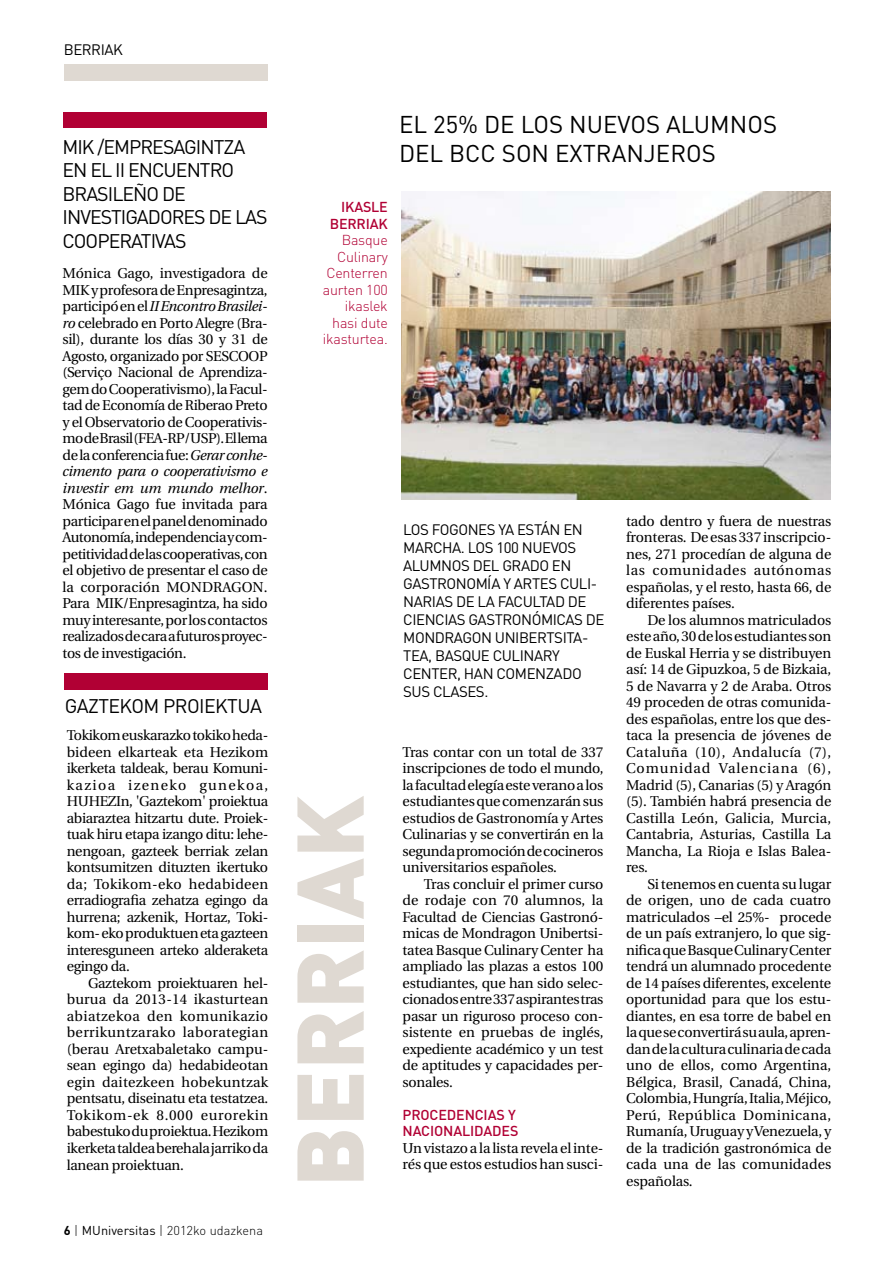
<style>
.page{position:relative;width:893px;height:1263px;background:#fff}
.page>*{position:absolute;margin:0;border:0;box-sizing:border-box;transform-origin:0 0}
.t1{font:900 93px "DIN";color:#dfd9d2}
.t2{font:24px/28.8px "DIN";color:#000}
.t3{font:19.5px/23.4px "DIN";letter-spacing:-.05em;color:#000}
.t4{font:15px/18px "DIN";letter-spacing:-.03em;color:#000}
.t5{font:14.25px/16.5px "Utopia";letter-spacing:-.015em;color:#000;text-align:justify}
.t6{font:300 14.25px/16.5px "DIN";letter-spacing:-.015em;color:#b10034;text-align:right}
.t7{font:500 14.25px/16.5px "DIN";letter-spacing:-.015em;color:#b10034;text-align:right}
.t8{font:300 12.75px "DIN";color:#000}
.s1{font-style:italic}
.s2{font-weight:700}
.s3{font-weight:400}
</style>
<div class="page">
<div style="left:64px;top:64px;width:203px;height:16px;background:#dfd9d2"></div>
<div style="left:63px;top:112px;width:204px;height:16px;background:#b10034"></div>
<div style="left:64px;top:673px;width:204px;height:17px;background:#b10034"></div>
<img style="left:402px;top:191px;width:428px;height:308px">
<p class="t4" style="left:64px;top:40px;width:10px">BERRIAK</p>
<h3 class="t3" style="left:63px;top:135px;width:207px">MIK /EMPRESAGINTZA<br>EN EL II ENCUENTRO<br>BRASILEÑO DE<br>INVESTIGADORES DE LAS<br>COOPERATIVAS</h3>
<p class="t5" style="left:63px;top:265px;width:207px">Mónica Gago, investigadora de MIK y profesora de Enpresagintza, participó en el <span class="s1">II Encontro Brasilei&shy;ro</span> celebrado en Porto Alegre (Bra&shy;sil), durante los días 30 y 31 de Agosto, organizado por SESCOOP (Serviço Nacional de Aprendiza&shy;gem do Cooperativismo), la Facul&shy;tad de Economía de Riberao Preto y el Observatorio de Cooperativis&shy;mo de Brasil (FEA-RP/USP). El lema de la conferencia fue: <span class="s1">Gerar conhe&shy;cimento para o cooperativismo e investir em um mundo melhor</span>.<br>Mónica Gago fue invitada para participar en el panel denominado Autonomía, independencia y com&shy;petitividad de las cooperativas, con el objetivo de presentar el caso de la corporación MONDRAGON.<br>Para MIK/Enpresagintza, ha sido muy interesante, por los contactos realizados de cara a futuros proyec&shy;tos de investigación.</p>
<h3 class="t3" style="left:65px;top:694px;width:25px">GAZTEKOM</h3>
<h3 class="t3" style="left:163px;top:694px;width:12px">PROIEKTUA</h3>
<p class="t5" style="left:67px;top:727px;width:203px">Tokikom euskarazko tokiko heda&shy;bideen elkarteak eta Hezikom ikerketa taldeak, berau Komuni&shy;kazioa izeneko gunekoa, HUHEZIn, 'Gaztekom' proiektua abiaraztea hitzartu dute. Proiek&shy;tuak hiru etapa izango ditu: lehe&shy;nengoan, gazteek berriak zelan kontsumitzen dituzten ikertuko da; Tokikom-eko hedabideen erradiografia zehatza egingo da hurrena; azkenik, Hortaz, Toki&shy;kom- eko produktuen eta gazteen interesguneen arteko alderaketa egingo da.</p>
<p class="t5" style="left:67px;top:975px;width:203px;text-indent:21px">Gaztekom proiektuaren hel&shy;burua da 2013-14 ikasturtean abiatzekoa den komunikazio berrikuntzarako laborategian (berau Aretxabaletako campu&shy;sean egingo da) hedabideotan egin daitezkeen hobekuntzak pentsatu, diseinatu eta testatzea.<br>Tokikom-ek 8.000 eurorekin babestuko du proiektua. Hezikom ikerketa taldea berehala jarriko da lanean proiektuan.</p>
<p class="t8" style="left:64px;top:1223px;width:201px"><span class="s2">6</span> | <span class="s3">MUNIVERSITAS</span> | 2012ko udazkena</p>
<h2 class="t2" style="left:399px;top:109px;width:380px">EL 25% DE LOS NUEVOS ALUMNOS<br>DEL BCC SON EXTRANJEROS</h2>
<p class="t7" style="left:330px;top:198px;width:59px">IKASLE<br>BERRIAK</p>
<p class="t6" style="left:323px;top:232px;width:66px">Basque<br>Culinary<br>Centerren aurten 100 ikaslek hasi dute ikasturtea.</p>
<h1 class="t1" style="left:268px;top:1187px;width:393px;rotate:-90deg">BERRIAK</h1>
<p class="t4" style="left:403px;top:521px;width:39px">LOS FOGONES</p>
<p class="t4" style="left:498px;top:521px;width:28px">YA ESTÁN</p>
<p class="t4" style="left:563px;top:521px;width:10px">EN</p>
<p class="t4" style="left:403px;top:539px;width:11px">MARCHA</p>
<p class="t4" style="left:461px;top:539px;width:71px">. LOS 100 NUE</p>
<p class="t4" style="left:551px;top:539px;width:17px">VOS</p>
<p class="t4" style="left:403px;top:557px;width:11px">ALUMNOS</p>
<p class="t4" style="left:473px;top:557px;width:10px">DEL</p>
<p class="t4" style="left:502px;top:557px;width:10px">GRADO</p>
<p class="t4" style="left:552px;top:557px;width:10px">EN</p>
<p class="t4" style="left:403px;top:575px;width:19px">GASTRONOMÍA</p>
<p class="t4" style="left:503px;top:575px;width:29px">Y ARTES</p>
<p class="t4" style="left:560px;top:575px;width:39px">CULI-</p>
<p class="t4" style="left:403px;top:593px;width:9px">NARIAS</p>
<p class="t4" style="left:456px;top:593px;width:59px">DE LA FACULTAD</p>
<p class="t4" style="left:568px;top:593px;width:10px">DE</p>
<p class="t4" style="left:403px;top:611px;width:18px">CIENCIAS</p>
<p class="t4" style="left:468px;top:611px;width:19px">GASTRON</p>
<p class="t4" style="left:532px;top:611px;width:19px">ÓMICAS</p>
<p class="t4" style="left:586px;top:611px;width:10px">DE</p>
<p class="t4" style="left:403px;top:629px;width:23px">MONDRAGON</p>
<p class="t4" style="left:495px;top:629px;width:19px">UNIBERTSITA</p>
<p class="t4" style="left:582px;top:629px;width:8px">-</p>
<p class="t4" style="left:403px;top:647px;width:108px">TEA, BASQUE CULINARY<br>CENTER</p>
<p class="t4" style="left:457px;top:665px;width:17px">, HAN</p>
<p class="t4" style="left:496px;top:665px;width:11px">COMENZADO</p>
<p class="t4" style="left:403px;top:683px;width:10px">SUS</p>
<p class="t4" style="left:433px;top:683px;width:10px">CLASES</p>
<p class="t4" style="left:484px;top:683px;width:6px">.</p>
<p class="t5" style="left:403px;top:744px;width:202px">Tras contar con un total de 337 inscripciones de todo el mundo, la facultad elegía este verano a los estudiantes que comenzarán sus estudios de Gastronomía y Artes Culinarias y se convertirán en la segunda promoción de cocineros universitarios españoles.</p>
<p class="t5" style="left:403px;top:876px;width:203px;text-indent:21px">Tras concluir el primer curso de rodaje con 70 alumnos, la Facultad de Ciencias Gastronó&shy;micas de Mondragon Unibertsi&shy;tatea Basque Culinary Center ha ampliado las plazas a estos 100 estudiantes, que han sido selec&shy;cionados entre 337 aspirantes tras pasar un riguroso proceso con&shy;sistente en pruebas de inglés, expediente académico y un test de aptitudes y capacidades per&shy;sonales.</p>
<p class="t7" style="left:403px;top:1106px;width:19px">PROCEDENCIAS</p>
<p class="t7" style="left:508px;top:1106px;width:9px">Y</p>
<p class="t7" style="left:403px;top:1122px;width:10px">NACIONA</p>
<p class="t7" style="left:462px;top:1122px;width:17px">LIDADES</p>
<p class="t5" style="left:403px;top:1140px;width:202px">Un vistazo a la lista revela el inte&shy;rés que estos estudios han susci-</p>
<p class="t5" style="left:626px;top:513px;width:207px">tado dentro y fuera de nuestras fronteras. De esas 337 inscripcio&shy;nes, 271 procedían de alguna de las comunidades autónomas españolas, y el resto, hasta 66, de diferentes países.</p>
<p class="t5" style="left:626px;top:612px;width:207px;text-indent:21px">De los alumnos matriculados este año, 30 de los estudiantes son de Euskal Herria y se distribuyen así: 14 de Gipuzkoa, 5 de Bizkaia, 5 de Navarra y 2 de Araba. Otros 49 proceden de otras comunida&shy;des españolas, entre los que des&shy;taca la presencia de jóvenes de Cataluña (10), Andalucía (7), Comunidad Valenciana (6), Madrid (5), Canarias (5) y Aragón (5). También habrá presencia de Castilla León, Galicia, Murcia, Cantabria, Asturias, Castilla La Mancha, La Rioja e Islas Balea&shy;res.</p>
<p class="t5" style="left:626px;top:876px;width:207px;text-indent:21px">Si tenemos en cuenta su lugar de origen, uno de cada cuatro matriculados –el 25%- procede de un país extranjero, lo que sig&shy;nifica que Basque Culinary Center tendrá un alumnado procedente de 14 países diferentes, excelente oportunidad para que los estu&shy;diantes, en esa torre de babel en la que se convertirá su aula, apren&shy;dan de la cultura culinaria de cada uno de ellos, como Argentina, Bélgica, Brasil, Canadá, China, Colombia, Hungría, Italia, Méjico, Perú, República Dominicana, Rumanía, Uruguay y Venezuela, y de la tradición gastronómica de cada una de las comunidades españolas.</p>
</div>
